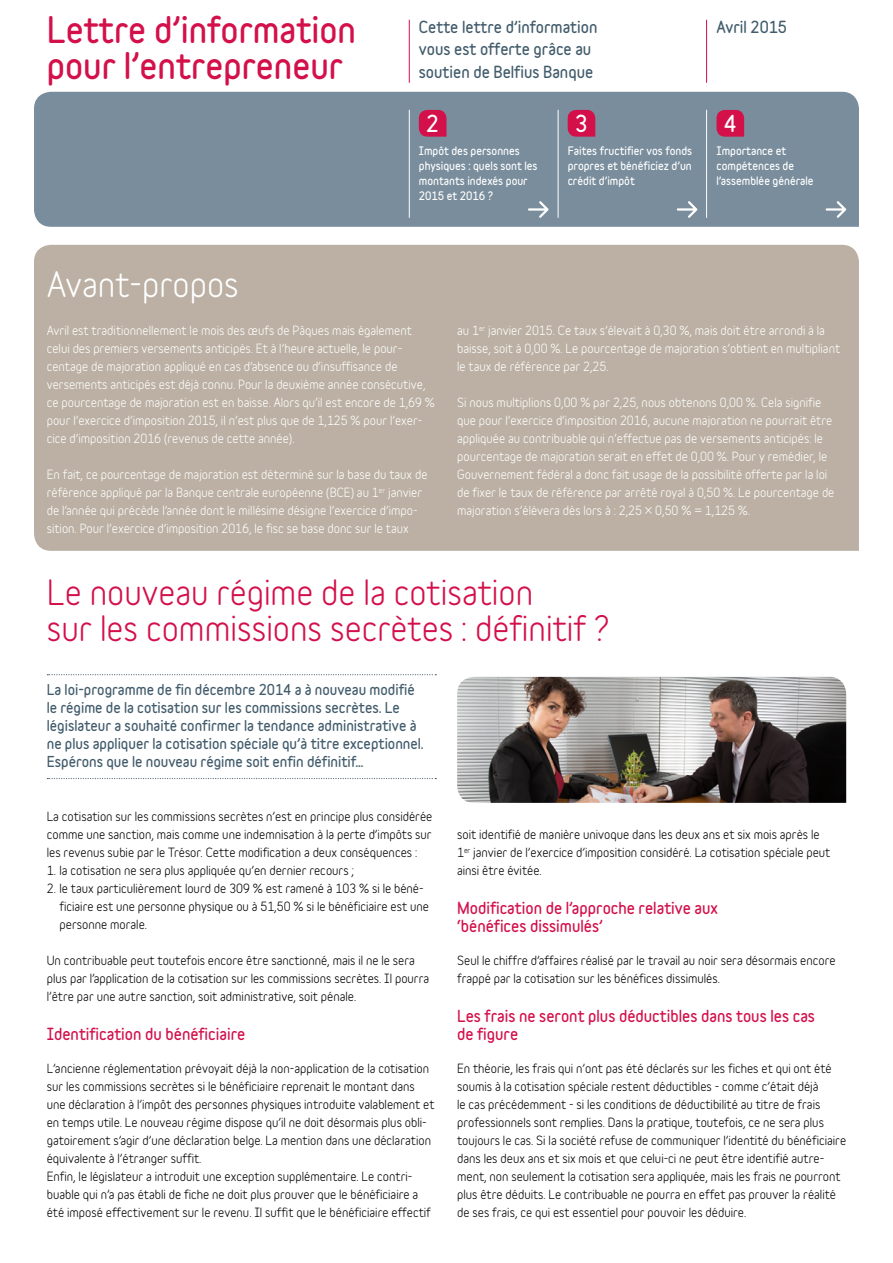
<style>
.page{position:relative;width:893px;height:1263px;background:#fff}
.page>*{position:absolute;margin:0;border:0;box-sizing:border-box;transform-origin:0 0}
.Titel{font:33px/36px "Belfius Normal";color:#d3104a}
.Tekst{font:700 33px/36px "Belfius Normal";color:#d3104a}
.Voorwoord__titel{font:33px "Belfius Normal";color:#fff}
.Inhoud__paginanummer{font:700 21px "Belfius Normal";color:#fff}
.Tussentitel_1{font:700 15px/18px "Belfius Normal";color:#d3104a}
.t1{font:700 15px/22.5px "Belfius Normal";color:#425c6c}
.Inleiding{font:700 13.5px/18px "Belfius Normal";color:#425c6c}
.Tekst-2{font:12px/18px "Belfius Normal";color:#000}
.Voorwoord__tekst{font:12px/18px "Belfius Normal";color:#fff}
.Opsomming_cijfer{font:12px/18px "Belfius Normal";color:#000}
.Inhoud__titel{font:700 10.5px/15px "Belfius Normal";color:#fff}
</style>
<div class="page">
<div style="left:34px;top:92px;width:825px;height:135px;background:#798d9c"></div>
<div style="left:34px;top:245px;width:825px;height:306px;background:#bbb0a3"></div>
<hr style="left:409px;top:110px;width:1px;height:108px;background:#fff">
<hr style="left:409px;top:20px;width:1px;height:63px;background:#d3104a">
<hr style="left:558px;top:110px;width:1px;height:108px;background:#fff">
<hr style="left:706px;top:110px;width:1px;height:108px;background:#fff">
<hr style="left:706px;top:20px;width:1px;height:63px;background:#d3104a">
<svg style="left:419px;top:110px;width:27px;height:27px"></svg>
<svg style="left:568px;top:110px;width:27px;height:27px"></svg>
<svg style="left:716px;top:110px;width:28px;height:27px"></svg>
<svg style="left:528px;top:201px;width:21px;height:17px"></svg>
<svg style="left:677px;top:201px;width:20px;height:17px"></svg>
<svg style="left:826px;top:201px;width:20px;height:17px"></svg>
<svg style="left:47px;top:674px;width:389px;height:1px"></svg>
<svg style="left:47px;top:778px;width:389px;height:1px"></svg>
<img style="left:457px;top:677px;width:389px;height:126px">
<p class="Tekst" style="left:47px;top:11px;width:311px">Lettre d’information pour l’entrepreneur</p>
<p class="t1" style="left:419px;top:15px;width:180px">Cette lettre d’information vous est offerte grâce au soutien de Belfius Banque</p>
<p class="t1" style="left:716px;top:15px;width:72px">Avril 2015</p>
<p class="Inhoud__paginanummer" style="left:426px;top:107px;width:14px">2</p>
<p class="Inhoud__titel" style="left:419px;top:143px;width:120px">Impôt des personnes physiques : quels sont les montants indexés pour<br>2015 et 2016 ?</p>
<p class="Inhoud__paginanummer" style="left:575px;top:107px;width:14px">3</p>
<p class="Inhoud__titel" style="left:568px;top:143px;width:126px;text-align:justify">Faites fructifier vos fonds propres et bénéficiez d’un crédit d’impôt</p>
<p class="Inhoud__paginanummer" style="left:724px;top:107px;width:14px">4</p>
<p class="Inhoud__titel" style="left:716px;top:143px;width:99px">Importance et compétences de l’assemblée générale</p>
<p class="Voorwoord__titel" style="left:47px;top:256px;width:194px">Avant-propos</p>
<p class="Voorwoord__tekst" style="left:47px;top:320px;width:390px">Avril est traditionnellement le mois des œufs de Pâques mais également celui des premiers versements anticipés. Et à l’heure actuelle, le pour&shy;centage de majoration appliqué en cas d’absence ou d’insuffisance de versements anticipés est déjà connu. Pour la deuxième année consécutive, ce pourcentage de majoration est en baisse. Alors qu’il est encore de 1,69 % pour l’exercice d’imposition 2015, il n’est plus que de 1,125 % pour l’exer&shy;cice d’imposition 2016 (revenus de cette année).</p>
<p class="Voorwoord__tekst" style="left:47px;top:464px;width:382px">En fait, ce pourcentage de majoration est déterminé sur la base du taux de référence appliqué par la Banque centrale européenne (BCE) au 1<sup>er</sup> janvier de l’année qui précède l’année dont le millésime désigne l’exercice d’impo&shy;sition. Pour l’exercice d’imposition 2016, le fisc se base donc sur le taux</p>
<p class="Voorwoord__tekst" style="left:457px;top:320px;width:385px">au 1<sup>er</sup> janvier 2015. Ce taux s’élevait à 0,30 %, mais doit être arrondi à la baisse, soit à 0,00 %. Le pourcentage de majoration s’obtient en multipliant le taux de référence par 2,25.</p>
<p class="Voorwoord__tekst" style="left:457px;top:392px;width:379px">Si nous multiplions 0,00 % par 2,25, nous obtenons 0,00 %. Cela signifie que pour l’exercice d’imposition 2016, aucune majoration ne pourrait être appliquée au contribuable qui n’effectue pas de versements anticipés: le pourcentage de majoration serait en effet de 0,00 %. Pour y remédier, le Gouvernement fédéral a donc fait usage de la possibilité offerte par la loi de fixer le taux de référence par arrêté royal à 0,50 %. Le pourcentage de majoration s’élèvera dès lors à : 2,25 × 0,50 % = 1,125 %.</p>
<p class="Titel" style="left:47px;top:571px;width:565px">Le nouveau régime de la cotisation<br>sur les commissions secrètes : définitif ?</p>
<p class="Inleiding" style="left:47px;top:680px;width:379px">La loi-programme de fin décembre 2014 a à nouveau modifié le régime de la cotisation sur les commissions secrètes. Le législateur a souhaité confirmer la tendance administrative à ne plus appliquer la cotisation spéciale qu’à titre exceptionnel.<br>Espérons que le nouveau régime soit enfin définitif…</p>
<p class="Tekst-2" style="left:47px;top:806px;width:387px;text-align:justify">La cotisation sur les commissions secrètes n’est en principe plus considérée comme une sanction, mais comme une indemnisation à la perte d’impôts sur les revenus subie par le Trésor. Cette modification a deux conséquences :</p>
<p class="Opsomming_cijfer" style="left:47px;top:860px;width:309px">1. la cotisation ne sera plus appliquée qu’en dernier recours ;</p>
<p class="Opsomming_cijfer" style="left:60px;top:878px;width:371px;text-indent:-13px">2. le taux particulièrement lourd de 309 % est ramené à 103 % si le béné&shy;ficiaire est une personne physique ou à 51,50 % si le bénéficiaire est une personne morale.</p>
<p class="Tekst-2" style="left:47px;top:950px;width:384px">Un contribuable peut toutefois encore être sanctionné, mais il ne le sera plus par l’application de la cotisation sur les commissions secrètes. Il pourra l’être par une autre sanction, soit administrative, soit pénale.</p>
<p class="Tussentitel_1" style="left:47px;top:1024px;width:200px">Identification du bénéficiaire</p>
<p class="Tekst-2" style="left:47px;top:1058px;width:389px">L’ancienne réglementation prévoyait déjà la non-application de la cotisation sur les commissions secrètes si le bénéficiaire reprenait le montant dans une déclaration à l’impôt des personnes physiques introduite valablement et en temps utile. Le nouveau régime dispose qu’il ne doit désormais plus obli&shy;gatoirement s’agir d’une déclaration belge. La mention dans une déclaration équivalente à l’étranger suffit.<br>Enfin, le législateur a introduit une exception supplémentaire. Le contri&shy;buable qui n’a pas établi de fiche ne doit plus prouver que le bénéficiaire a été imposé effectivement sur le revenu. Il suffit que le bénéficiaire effectif</p>
<p class="Tekst-2" style="left:457px;top:824px;width:375px">soit identifié de manière univoque dans les deux ans et six mois après le<br>1<sup>er</sup> janvier de l’exercice d’imposition considéré. La cotisation spéciale peut ainsi être évitée.</p>
<p class="Tussentitel_1" style="left:457px;top:898px;width:262px">Modification de l’approche relative aux ‘bénéfices dissimulés’</p>
<p class="Tekst-2" style="left:457px;top:950px;width:380px">Seul le chiffre d’affaires réalisé par le travail au noir sera désormais encore frappé par la cotisation sur les bénéfices dissimulés.</p>
<p class="Tussentitel_1" style="left:457px;top:1006px;width:359px">Les frais ne seront plus déductibles dans tous les cas de figure</p>
<p class="Tekst-2" style="left:457px;top:1058px;width:391px">En théorie, les frais qui n’ont pas été déclarés sur les fiches et qui ont été soumis à la cotisation spéciale restent déductibles - comme c’était déjà<br>le cas précédemment - si les conditions de déductibilité au titre de frais professionnels sont remplies. Dans la pratique, toutefois, ce ne sera plus toujours le cas. Si la société refuse de communiquer l’identité du bénéficiaire dans les deux ans et six mois et que celui-ci ne peut être identifié autre&shy;ment, non seulement la cotisation sera appliquée, mais les frais ne pourront plus être déduits. Le contribuable ne pourra en effet pas prouver la réalité de ses frais, ce qui est essentiel pour pouvoir les déduire.</p>
</div>
